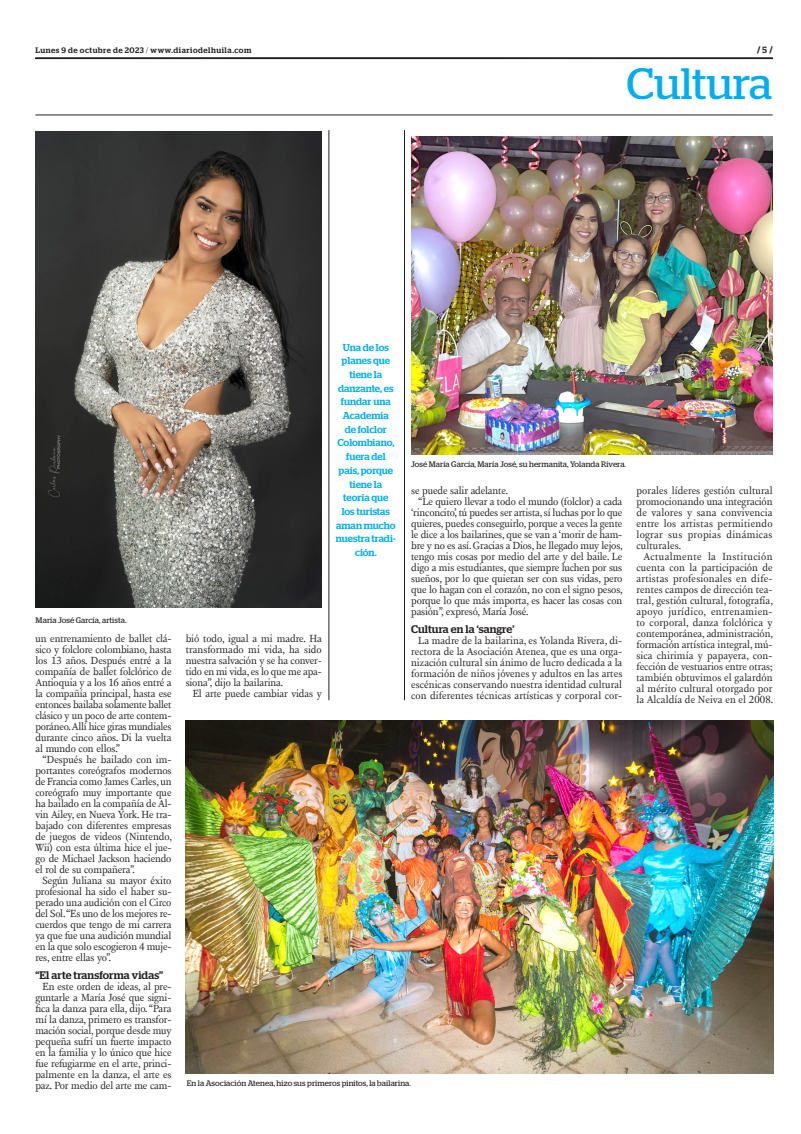
<style>
.page{position:relative;width:801px;height:1134px;background:#fff}
.page>*{position:absolute;margin:0;border:0;box-sizing:border-box;transform-origin:0 0}
.t1{font:43.9px "Stag";color:#00aeef}
.INTERTITULO{font:500 11px "Stag";letter-spacing:.01em;color:#231f20}
.TEXTO{font:10.6px/11px "New Fournier BP";letter-spacing:-.01em;color:#231f20;text-align:justify}
.DESTACADO_AZUL{font:500 10px/13.7px "Stag";color:#00aeef;text-align:center}
.t2{font:700 9px "Stag";color:#231f20}
.PIE_DE_FOTO{font:8px "Stag";letter-spacing:.01em;color:#231f20}
.t3{font:500 8px "Stag";letter-spacing:.06em;color:#231f20}
.s1{font-weight:300}
.s2{font-weight:500}
</style>
<div class="page">
<svg style="left:35px;top:58px;width:738px;height:1px"></svg>
<hr style="left:35px;top:115px;width:737px;height:1px;background:#231f20">
<img style="left:36px;top:131px;width:286px;height:476px">
<img style="left:411px;top:136px;width:361px;height:318px">
<img style="left:186px;top:720px;width:588px;height:354px">
<hr style="left:329px;top:130px;width:1px;height:570px;background:#231f20">
<hr style="left:404px;top:130px;width:1px;height:570px;background:#231f20">
<p class="t3" style="left:35px;top:45px;width:217px">Lunes 9 de octubre de 2023 <span class="s1">/</span> www.diariodelhuila.com</p>
<p class="t2" style="left:757px;top:45px;width:17px">/ <span class="s2">5</span> /</p>
<p class="t1" style="left:626px;top:59px;width:147px">Cultura</p>
<p class="PIE_DE_FOTO" style="left:36px;top:615px;width:92px">María José García, artista.</p>
<p class="TEXTO" style="left:35px;top:633px;width:138px">un entrenamiento de ballet clá&shy;sico y folclore colombiano, hasta los 13 años. Después entré a la compañía de ballet folclórico de Antioquia y a los 16 años entré a la compañía principal, hasta ese entonces bailaba solamente ballet clásico y un poco de arte contem&shy;poráneo. Allí hice giras mundiales durante cinco años. Di la vuelta al mundo con ellos.”</p>
<p class="TEXTO" style="left:35px;top:754px;width:138px;text-indent:7px">“Después he bailado con im&shy;portantes coreógrafos modernos de Francia como James Carles, un coreógrafo muy importante que ha bailado en la compañía de Al&shy;vin Ailey, en Nueva York. He tra&shy;bajado con diferentes empresas de juegos de videos (Nintendo, Wii) con esta última hice el jue&shy;go de Michael Jackson haciendo el rol de su compañera”.</p>
<p class="TEXTO" style="left:35px;top:875px;width:138px;text-indent:7px">Según Juliana su mayor éxito profesional ha sido el haber su&shy;perado una audición con el Circo del Sol. “Es uno de los mejores re&shy;cuerdos que tengo de mi carrera ya que fue una audición mundial en la que solo escogieron 4 muje&shy;res, entre ellas yo”.</p>
<p class="INTERTITULO" style="left:35px;top:968px;width:129px">“El arte transforma vidas”</p>
<p class="TEXTO" style="left:35px;top:981px;width:138px;text-indent:7px">En este orden de ideas, al pre&shy;guntarle a María José que signi&shy;fica la danza para ella, dijo. “Para mí la danza, primero es transfor&shy;mación social, porque desde muy pequeña sufrí un fuerte impacto en la familia y lo único que hice fue refugiarme en el arte, princi&shy;palmente en la danza, el arte es paz. Por medio del arte me cam-</p>
<p class="DESTACADO_AZUL" style="left:336px;top:340px;width:61px">Una de los planes que tiene la danzante, es fundar una<br>Academia<br>de folclor<br>Colombiano, fuera del país, porque tiene la teoría que los turistas aman mucho nuestra tradi&shy;ción.</p>
<p class="TEXTO" style="left:186px;top:633px;width:138px">bió todo, igual a mi madre. Ha transformado mi vida, ha sido nuestra salvación y se ha conver&shy;tido en mi vida, es lo que me apa&shy;siona”, dijo la bailarina.</p>
<p class="TEXTO" style="left:193px;top:688px;width:130px">El arte puede cambiar vidas y</p>
<p class="PIE_DE_FOTO" style="left:411px;top:459px;width:216px">José María García, María José, su hermanita, Yolanda Rivera.</p>
<p class="TEXTO" style="left:411px;top:485px;width:99px">se puede salir adelante.</p>
<p class="TEXTO" style="left:411px;top:496px;width:213px;text-indent:7px">“Le quiero llevar a todo el mundo (folclor) a cada ‘rinconcito’, tú puedes ser artista, sí luchas por lo que quieres, puedes conseguirlo, porque a veces la gente le dice a los bailarines, que se van a ‘morir de ham&shy;bre y no es así. Gracias a Dios, he llegado muy lejos, tengo mis cosas por medio del arte y del baile. Le digo a mis estudiantes, que siempre luchen por sus sueños, por lo que quieran ser con sus vidas, pero que lo hagan con el corazón, no con el signo pesos, porque lo que más importa, es hacer las cosas con pasión”, expresó, María José.</p>
<p class="INTERTITULO" style="left:411px;top:622px;width:105px">Cultura en la ‘sangre’</p>
<p class="TEXTO" style="left:411px;top:635px;width:213px;text-indent:7px">La madre de la bailarina, es Yolanda Rivera, di&shy;rectora de la Asociación Atenea, que es una orga&shy;nización cultural sin ánimo de lucro dedicada a la formación de niños jóvenes y adultos en las artes escénicas conservando nuestra identidad cultural con diferentes técnicas artísticas y corporal cor-</p>
<p class="TEXTO" style="left:636px;top:485px;width:138px">porales líderes gestión cultural promocionando una integración de valores y sana convivencia entre los artistas permitiendo lograr sus propias dinámicas culturales.</p>
<p class="TEXTO" style="left:636px;top:551px;width:138px;text-indent:7px">Actualmente la Institución cuenta con la participación de artistas profesionales en dife&shy;rentes campos de dirección tea&shy;tral, gestión cultural, fotografía, apoyo jurídico, entrenamien&shy;to corporal, danza folclórica y contemporánea, administración, formación artística integral, mú&shy;sica chirimía y papayera, con&shy;fección de vestuarios entre otras; también obtuvimos el galardón al mérito cultural otorgado por la Alcaldía de Neiva en el 2008.</p>
<p class="PIE_DE_FOTO" style="left:187px;top:1078px;width:226px">En la Asociación Atenea, hizo sus primeros pinitos, la bailarina.</p>
</div>
